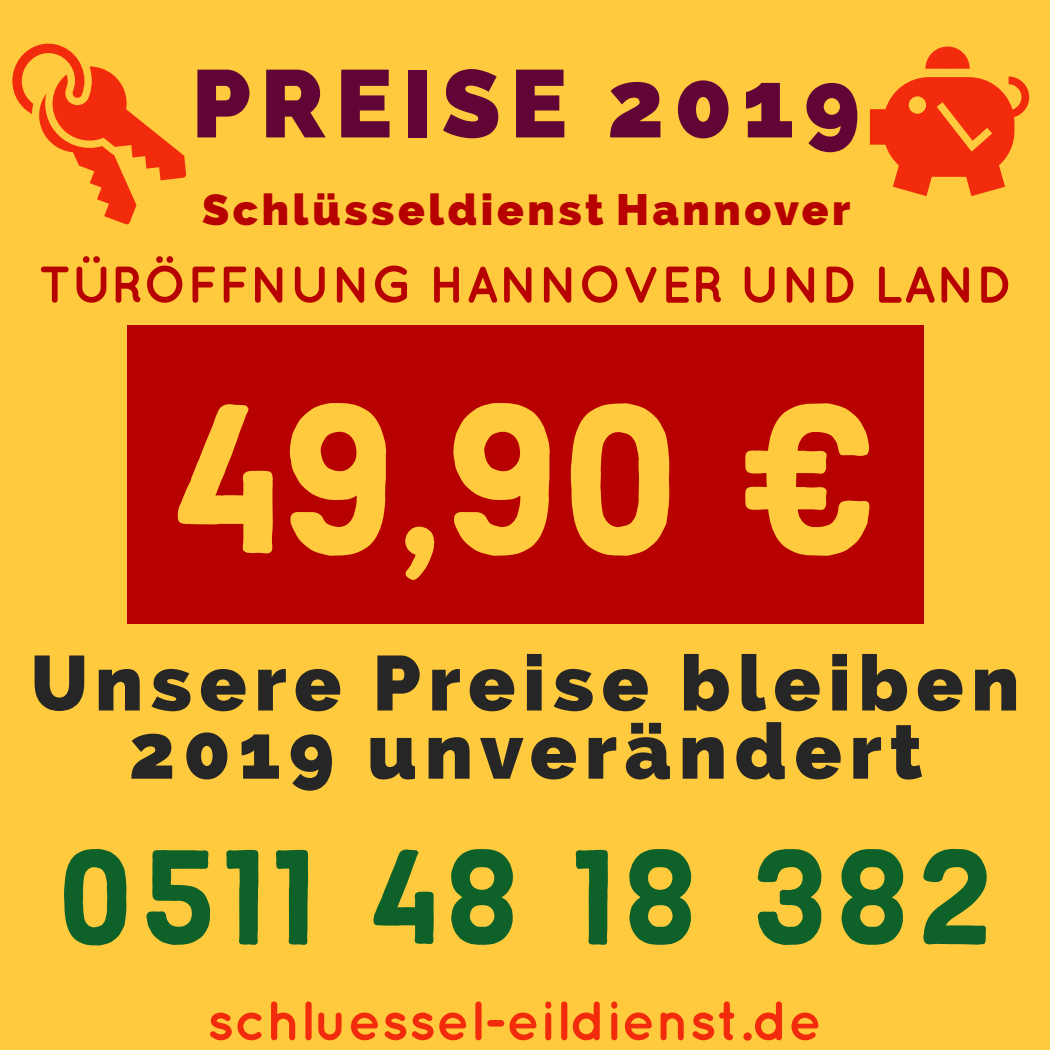
<style>
.page{position:relative;width:1050px;height:1050px;background:#ffca3d}
.page>*{position:absolute;margin:0;border:0;box-sizing:border-box;transform-origin:0 0}
.t1{font:800 95.46px "Raleway";letter-spacing:.1em;color:#610536}
.t2{font:800 77.52px/68.2px "Raleway";letter-spacing:.1em;color:#262626;text-align:center}
.t3{font:700 55.48px "Quicksand";color:#f22b0c}
.t4{font:700 51.62px "Quicksand";color:#b70000}
.t5{font:800 44.01px "Raleway";letter-spacing:.08em;color:#b70000}
</style>
<div class="page">
<svg style="left:128px;top:326px;width:796px;height:298px;fill:#b70000"></svg>
<svg style="left:12px;top:44px;width:174px;height:181px"></svg>
<svg style="left:925px;top:47px;width:45px;height:22px"></svg>
<svg style="left:870px;top:76px;width:159px;height:120px"></svg>
<svg style="left:64px;top:849px;width:244px;height:97px"></svg>
<svg style="left:373px;top:849px;width:140px;height:96px"></svg>
<svg style="left:576px;top:849px;width:115px;height:96px"></svg>
<svg style="left:758px;top:849px;width:229px;height:96px"></svg>
<p class="t1" style="left:192px;top:48px;width:670px">PREISE 2019</p>
<p class="t5" style="left:202px;top:184px;width:650px">Schlüsseldienst Hannover</p>
<p class="t4" style="left:38px;top:254px;width:976px">TÜRÖFFNUNG HANNOVER UND LAND</p>
<p class="t2" style="left:31px;top:649px;width:990px">Unsere Preise bleiben<br>2019 unverändert</p>
<p class="t3" style="left:207px;top:988px;width:617px">schluessel-eildienst.de</p>
</div>
